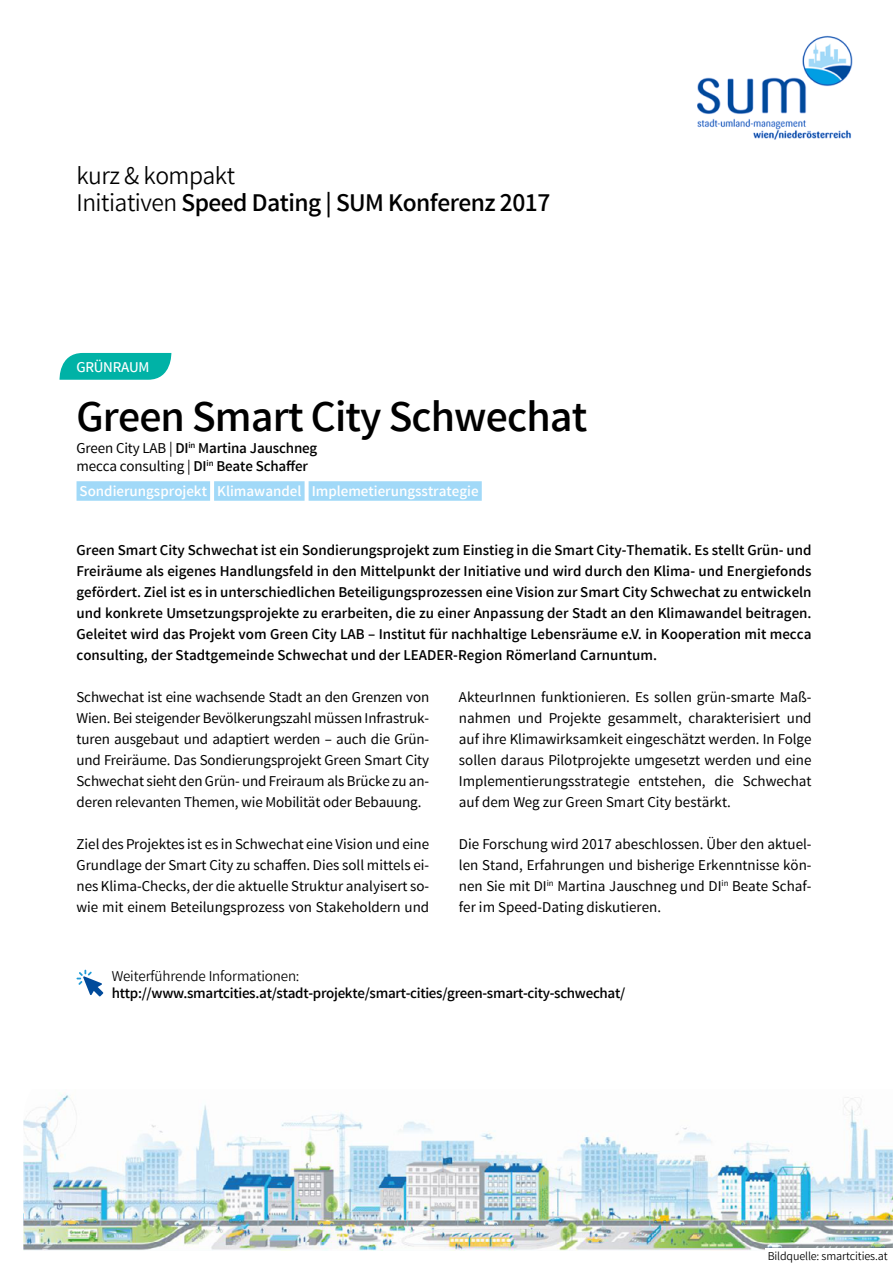
<style>
.page{position:relative;width:893px;height:1263px;background:#fff}
.page>*{position:absolute;margin:0;border:0;box-sizing:border-box;transform-origin:0 0}
.t1{font:700 43.8px "Varta";letter-spacing:-.02em;color:#000}
.t2{font:700 25.5px/27px "Varta";letter-spacing:-.02em;color:#000}
.t3{font:15px/21px "Varta";color:#000;text-align:justify}
.t4{font:700 15px/21px "Varta";letter-spacing:-.015em;color:#000;text-align:justify}
.t5{font:700 15px "Varta";color:#fff}
.t6{font:300 15px "Varta";letter-spacing:-.01em;color:#000}
.t7{font:600 15px "Varta";letter-spacing:-.02em;color:#fff}
.t8{font:300 12px "Varta";letter-spacing:-.01em;color:#000}
.s1{font-weight:300}
.s2{font-weight:400}
</style>
<div class="page">
<img style="left:23px;top:1094px;width:870px;height:157px">
<div style="left:765px;top:1248px;width:128px;height:15px;background:#fff"></div>
<svg style="left:59px;top:353px;width:113px;height:27px;background:#18b9ae"></svg>
<div style="left:214px;top:481px;width:91px;height:20px;background:#a1d9f8"></div>
<div style="left:309px;top:481px;width:173px;height:20px;background:#a1d9f8"></div>
<div style="left:77px;top:481px;width:133px;height:20px;background:#a1d9f8"></div>
<svg style="left:77px;top:970px;width:26px;height:26px"></svg>
<img style="left:697px;top:35px;width:156px;height:105px">
<h2 class="t2" style="left:77px;top:161px;width:475px"><span class="s1">kurz &amp; kompakt<br>Initiativen</span> Speed Dating | SUM Konferenz 2017</h2>
<p class="t7" style="left:77px;top:358px;width:74px">GRÜNRAUM</p>
<h1 class="t1" style="left:77px;top:390px;width:512px">Green Smart City Schwechat</h1>
<p class="t4" style="left:77px;top:438px;width:242px;line-height:18px"><span class="s2">Green City LAB |</span> DI<sup>in</sup> Martina Jauschneg <span class="s2">mecca consulting |</span> DI<sup>in</sup> Beate Schaffer</p>
<p class="t5" style="left:80px;top:481px;width:401px">Sondierungsprojekt Klimawandel Implemetierungsstrategie</p>
<p class="t4" style="left:77px;top:539px;width:737px">Green Smart City Schwechat ist ein Sondierungsprojekt zum Einstieg in die Smart City-Thematik. Es stellt Grün- und Freiräume als eigenes Handlungsfeld in den Mittelpunkt der Initiative und wird durch den Klima- und Energiefonds gefördert. Ziel ist es in unterschiedlichen Beteiligungsprozessen eine Vision zur Smart City Schwechat zu entwickeln und konkrete Umsetzungsprojekte zu erarbeiten, die zu einer Anpassung der Stadt an den Klimawandel beitragen.<br>Geleitet wird das Projekt vom Green City LAB – Institut für nachhaltige Lebensräume e.V. in Kooperation mit mecca consulting, der Stadtgemeinde Schwechat und der LEADER-Region Römerland Carnuntum.</p>
<p class="t3" style="left:77px;top:686px;width:354px">Schwechat ist eine wachsende Stadt an den Grenzen von Wien. Bei steigender Bevölkerungszahl müssen Infrastruk&shy;turen ausgebaut und adaptiert werden – auch die Grün&shy;und Freiräume. Das Sondierungsprojekt Green Smart City Schwechat sieht den Grün- und Freiraum als Brücke zu an&shy;deren relevanten Themen, wie Mobilität oder Bebauung.</p>
<p class="t3" style="left:77px;top:833px;width:354px">Ziel des Projektes ist es in Schwechat eine Vision und eine Grundlage der Smart City zu schaffen. Dies soll mittels ei&shy;nes Klima-Checks, der die aktuelle Struktur analyisert so&shy;wie mit einem Beteilungsprozess von Stakeholdern und</p>
<p class="t3" style="left:459px;top:686px;width:354px">AkteurInnen funktionieren. Es sollen grün-smarte Maß&shy;nahmen und Projekte gesammelt, charakterisiert und auf ihre Klimawirksamkeit eingeschätzt werden. In Folge sollen daraus Pilotprojekte umgesetzt werden und eine Implementierungsstrategie entstehen, die Schwechat auf dem Weg zur Green Smart City bestärkt.</p>
<p class="t3" style="left:459px;top:833px;width:354px">Die Forschung wird 2017 abeschlossen. Über den aktuel&shy;len Stand, Erfahrungen und bisherige Erkenntnisse kön&shy;nen Sie mit DI<sup>in</sup> Martina Jauschneg und DI<sup>in</sup> Beate Schaf&shy;fer im Speed-Dating diskutieren.</p>
<p class="t6" style="left:112px;top:967px;width:189px">Weiterführende Informationen:</p>
<p class="t4" style="left:112px;top:982px;width:515px">http://www.smartcities.at/stadt-projekte/smart-cities/green-smart-city-schwechat/</p>
<p class="t8" style="left:768px;top:1249px;width:122px">Bildquelle: smartcities.at</p>
</div>
